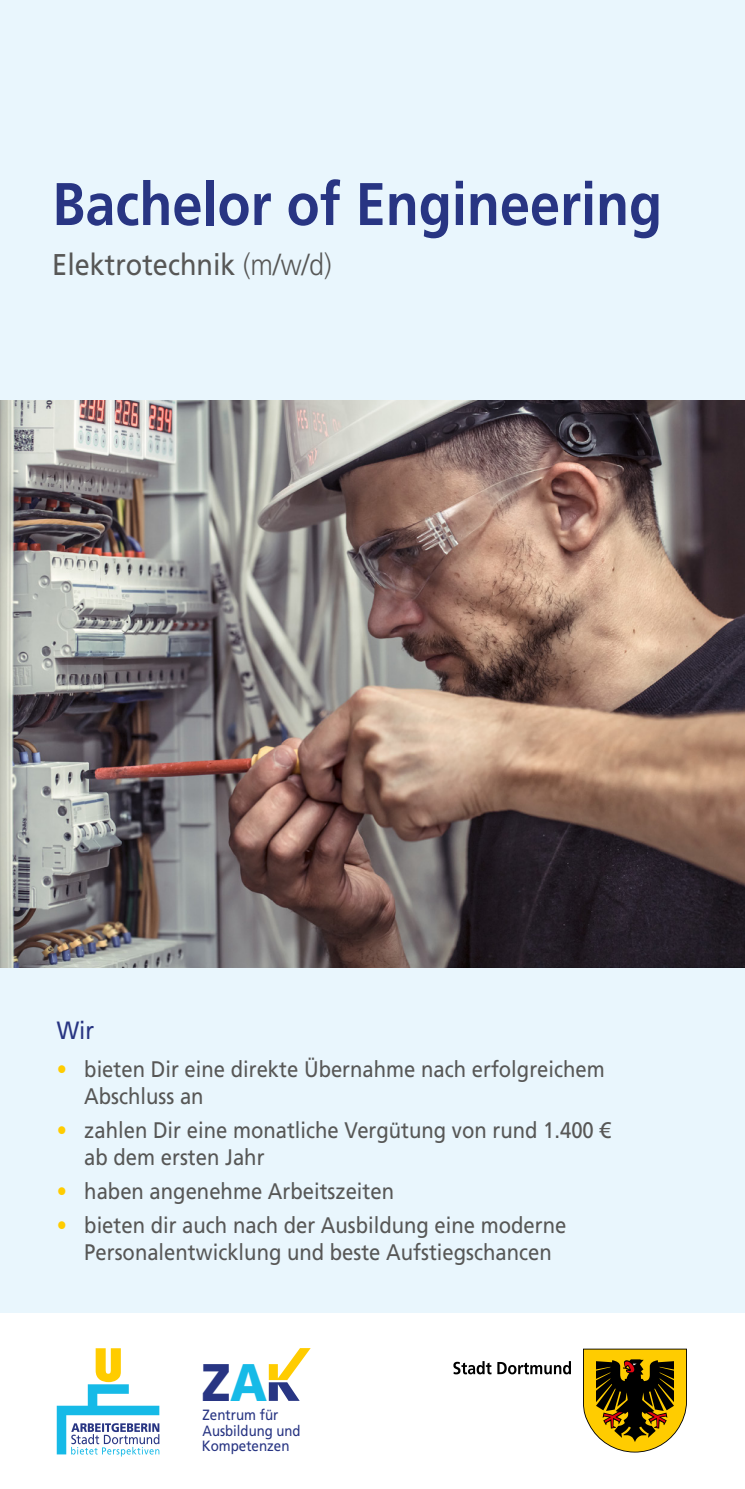
<style>
.page{position:relative;width:745px;height:1489px;background:#fff}
.page>*{position:absolute;margin:0;border:0;box-sizing:border-box;transform-origin:0 0}
.t1{font:700 60px "Frutiger LT Pro";color:#283583;scale:.9 1}
.t2{font:900 52.75px "Frutiger LT";color:#283583;scale:.9 1}
.t3{font:30px "Frutiger LT Pro";color:#575756;scale:.9 1}
.t4{font:25px "Frutiger LT Pro";color:#283583;scale:.9 1}
.t5{font:22.5px/27px "Frutiger LT Pro";color:#575756;scale:.9 1}
.t6{font:14.75px/16px "Frutiger LT";color:#283583;scale:.9 1}
.s1{font-weight:300}
.s2{color:#fc0}
.s3{color:#16bae7}
</style>
<div class="page">
<div style="left:0;top:0;width:744px;height:1312px;background:#e9f6fd"></div>
<img style="left:0;top:400px;width:744px;height:567px">
<svg style="left:583px;top:1348px;width:103px;height:104px"></svg>
<svg style="left:453px;top:1361px;width:38px;height:13px"></svg>
<svg style="left:497px;top:1361px;width:73px;height:13px"></svg>
<svg style="left:268px;top:1348px;width:42px;height:52px"></svg>
<svg style="left:57px;top:1348px;width:102px;height:108px"></svg>
<h1 class="t1" style="left:52px;top:168px;width:678px">Bachelor of Engineering</h1>
<h3 class="t3" style="left:52px;top:247px;width:312px">Elektrotechnik <span class="s1">(m/w/d)</span></h3>
<p class="t4" style="left:57px;top:1015px;width:43px">Wir</p>
<p class="t5" style="left:84px;top:1055px;width:579px;text-indent:-28px"><span class="s2">•</span> bieten Dir eine direkte Übernahme nach erfolgreichem<br>Abschluss an</p>
<p class="t5" style="left:84px;top:1116px;width:586px;text-indent:-27px"><span class="s2">•</span> zahlen Dir eine monatliche Vergütung von rund 1.400 € ab dem ersten Jahr</p>
<p class="t5" style="left:57px;top:1177px;width:376px"><span class="s2">•</span> haben angenehme Arbeitszeiten</p>
<p class="t5" style="left:57px;top:1211px;width:567px;text-align:center"><span class="s2">•</span> bieten dir auch nach der Ausbildung eine moderne<br>Personalentwicklung und beste Aufstiegschancen</p>
<h2 class="t2" style="left:201px;top:1350px;width:74px">Z<span class="s3">A</span></h2>
<p class="t6" style="left:201px;top:1406px;width:111px">Zentrum für<br>Ausbildung und<br>Kompetenzen</p>
</div>
